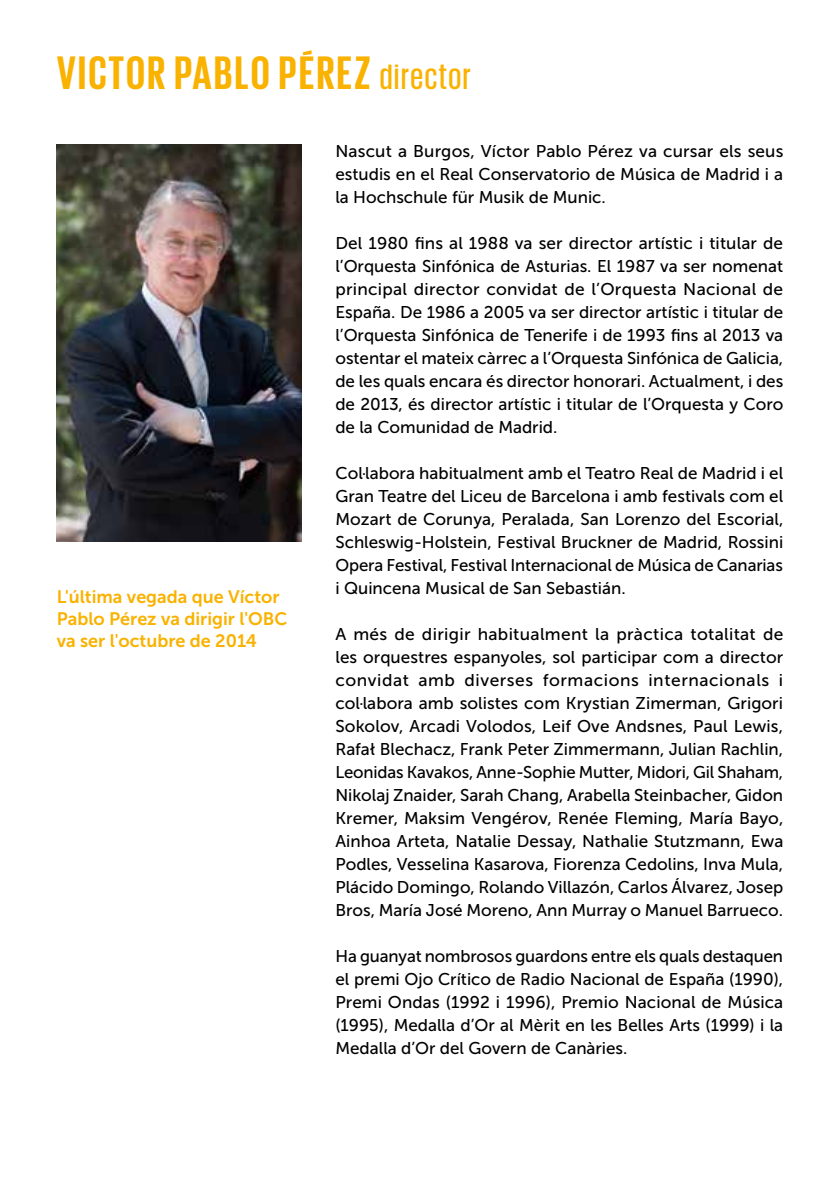
<style>
.page{position:relative;width:840px;height:1191px;background:#fff}
.page>*{position:absolute;margin:0;border:0;box-sizing:border-box;transform-origin:0 0}
.t1{font:700 48px "Giorgio Sans";letter-spacing:.05em;color:#f9b200}
.t2{font:18px/22px "Museo Sans 700";color:#f9b200}
.t3{font:17px/23px "Museo Sans 500";color:#000;text-align:justify}
.s1{font-weight:500;font-size:36px}
</style>
<div class="page">
<img style="left:57px;top:144px;width:244px;height:397px">
<h1 class="t1" style="left:57px;top:49px;width:415px">VICTOR PABLO PÉREZ <span class="s1">director</span></h1>
<p class="t2" style="left:57px;top:585px;width:232px">L'última vegada que Víctor<br>Pablo Pérez va dirigir l'OBC va ser l'octubre de 2014</p>
<p class="t3" style="left:335px;top:139px;width:449px">Nascut a Burgos, Víctor Pablo Pérez va cursar els seus estudis en el Real Conservatorio de Música de Madrid i a la Hochschule für Musik de Munic.</p>
<p class="t3" style="left:335px;top:231px;width:449px">Del 1980 fins al 1988 va ser director artístic i titular de l’Orquesta Sinfónica de Asturias. El 1987 va ser nomenat principal director convidat de l’Orquesta Nacional de España. De 1986 a 2005 va ser director artístic i titular de l’Orquesta Sinfónica de Tenerife i de 1993 fins al 2013 va ostentar el mateix càrrec a l’Orquesta Sinfónica de Galicia, de les quals encara és director honorari. Actualment, i des de 2013, és director artístic i titular de l’Orquesta y Coro de la Comunidad de Madrid.</p>
<p class="t3" style="left:335px;top:461px;width:449px">Col·labora habitualment amb el Teatro Real de Madrid i el Gran Teatre del Liceu de Barcelona i amb festivals com el Mozart de Corunya, Peralada, San Lorenzo del Escorial, Schleswig-Holstein, Festival Bruckner de Madrid, Rossini Opera Festival, Festival Internacional de Música de Canarias i Quincena Musical de San Sebastián.</p>
<p class="t3" style="left:335px;top:622px;width:449px">A més de dirigir habitualment la pràctica totalitat de les orquestres espanyoles, sol participar com a director convidat amb diverses formacions internacionals i col·labora amb solistes com Krystian Zimerman, Grigori Sokolov, Arcadi Volodos, Leif Ove Andsnes, Paul Lewis, Rafał Blechacz, Frank Peter Zimmermann, Julian Rachlin, Leonidas Kavakos, Anne-Sophie Mutter, Midori, Gil Shaham, Nikolaj Znaider, Sarah Chang, Arabella Steinbacher, Gidon Kremer, Maksim Vengérov, Renée Fleming, María Bayo, Ainhoa Arteta, Natalie Dessay, Nathalie Stutzmann, Ewa Podles, Vesselina Kasarova, Fiorenza Cedolins, Inva Mula, Plácido Domingo, Rolando Villazón, Carlos Álvarez, Josep Bros, María José Moreno, Ann Murray o Manuel Barrueco.</p>
<p class="t3" style="left:335px;top:944px;width:449px">Ha guanyat nombrosos guardons entre els quals destaquen el premi Ojo Crítico de Radio Nacional de España (1990), Premi Ondas (1992 i 1996), Premio Nacional de Música (1995), Medalla d’Or al Mèrit en les Belles Arts (1999) i la Medalla d’Or del Govern de Canàries.</p>
</div>
